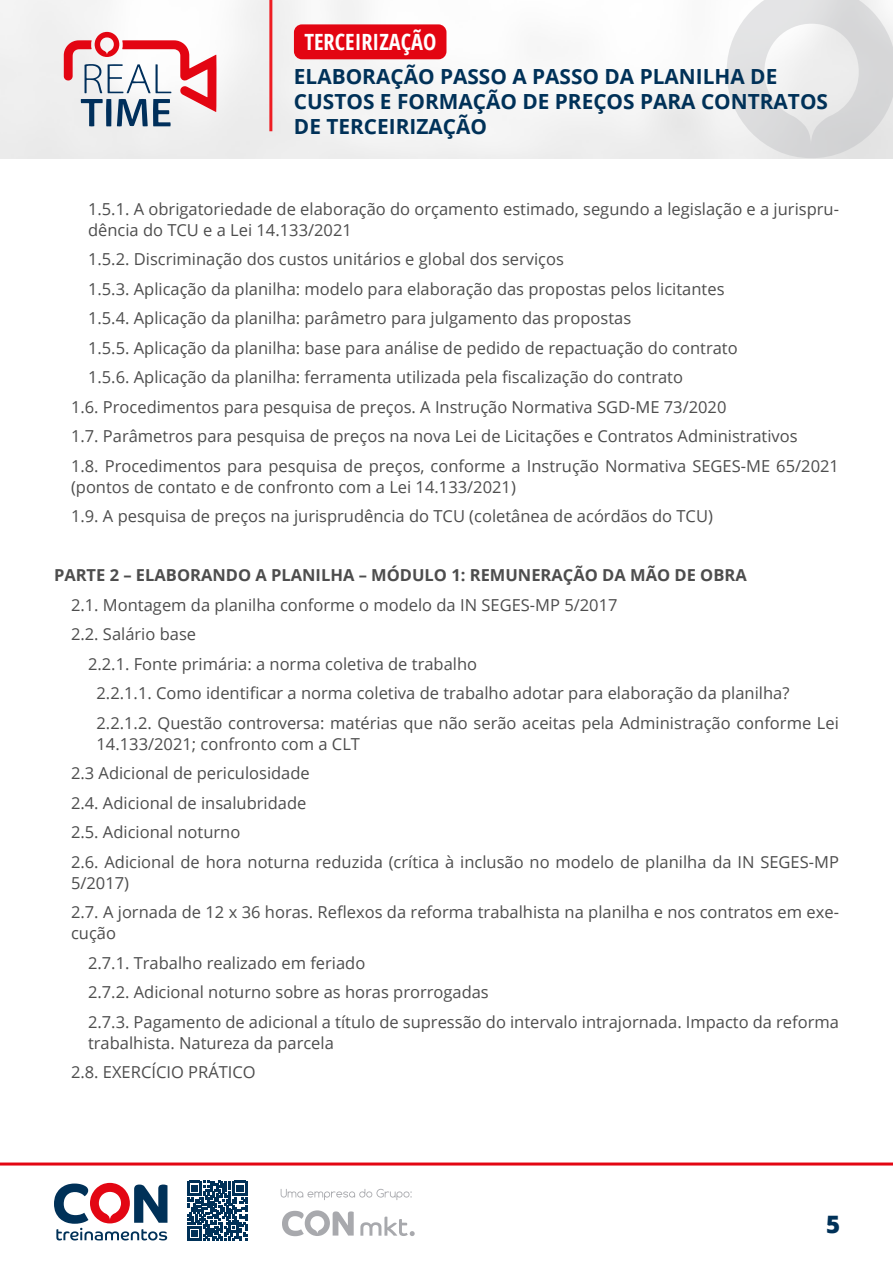
<style>
.page{position:relative;width:893px;height:1263px;background:#fff}
.page>*{position:absolute;margin:0;border:0;box-sizing:border-box;transform-origin:0 0}
.t1{font:800 24px "Open Sans";color:#003158}
.t2{font:700 condensed 22.35px "Open Sans";color:#fff}
.t3{font:700 20.85px/25px "Open Sans";color:#003158}
.t4{font:16.5px/21px "Open Sans";color:#4d4d4d}
.t5{font:700 16.5px "Open Sans";color:#4d4d4d}
</style>
<div class="page">
<img style="left:0;top:0;width:893px;height:158px">
<svg style="left:0;top:1162px;width:893px;height:79px"></svg>
<svg style="left:281px;top:1189px;width:131px;height:11px"></svg>
<svg style="left:360px;top:1216px;width:55px;height:20px"></svg>
<svg style="left:282px;top:1210px;width:72px;height:26px"></svg>
<svg style="left:54px;top:1183px;width:113px;height:57px"></svg>
<svg style="left:187px;top:1181px;width:60px;height:60px"></svg>
<hr style="left:269px;top:0;width:3px;height:131px;background:#ee1d23">
<div style="left:294px;top:24px;width:152px;height:35px;background:#e30512;border-radius:8px"></div>
<svg style="left:64px;top:32px;width:153px;height:95px"></svg>
<h2 class="t2" style="left:304px;top:26px;width:134px">TERCEIRIZAÇÃO</h2>
<p class="t3" style="left:294px;top:64px;width:536px">ELABORAÇÃO PASSO A PASSO DA PLANILHA DE<br>CUSTOS E FORMAÇÃO DE PREÇOS PARA CONTRATOS<br>DE TERCEIRIZAÇÃO</p>
<p class="t4" style="left:88px;top:198px;width:752px">1.5.1. A obrigatoriedade de elaboração do orçamento estimado, segundo a legislação e a jurispru&shy;dência do TCU e a Lei 14.133/2021</p>
<p class="t4" style="left:88px;top:248px;width:477px">1.5.2. Discriminação dos custos unitários e global dos serviços</p>
<p class="t4" style="left:88px;top:278px;width:638px">1.5.3. Aplicação da planilha: modelo para elaboração das propostas pelos licitantes</p>
<p class="t4" style="left:88px;top:307px;width:545px">1.5.4. Aplicação da planilha: parâmetro para julgamento das propostas</p>
<p class="t4" style="left:88px;top:337px;width:651px">1.5.5. Aplicação da planilha: base para análise de pedido de repactuação do contrato</p>
<p class="t4" style="left:88px;top:366px;width:597px">1.5.6. Aplicação da planilha: ferramenta utilizada pela fiscalização do contrato</p>
<p class="t4" style="left:71px;top:396px;width:657px">1.6. Procedimentos para pesquisa de preços. A Instrução Normativa SGD-ME 73/2020</p>
<p class="t4" style="left:71px;top:425px;width:728px">1.7. Parâmetros para pesquisa de preços na nova Lei de Licitações e Contratos Administrativos</p>
<p class="t4" style="left:71px;top:455px;width:769px">1.8. Procedimentos para pesquisa de preços, conforme a Instrução Normativa SEGES-ME 65/2021 (pontos de contato e de confronto com a Lei 14.133/2021)</p>
<p class="t4" style="left:71px;top:505px;width:643px">1.9. A pesquisa de preços na jurisprudência do TCU (coletânea de acórdãos do TCU)</p>
<p class="t5" style="left:54px;top:563px;width:694px">PARTE 2 – ELABORANDO A PLANILHA – MÓDULO 1: REMUNERAÇÃO DA MÃO DE OBRA</p>
<p class="t4" style="left:71px;top:594px;width:548px">2.1. Montagem da planilha conforme o modelo da IN SEGES-MP 5/2017</p>
<p class="t4" style="left:71px;top:623px;width:127px">2.2. Salário base</p>
<p class="t4" style="left:88px;top:653px;width:391px">2.2.1. Fonte primária: a norma coletiva de trabalho</p>
<p class="t4" style="left:97px;top:682px;width:694px">2.2.1.1. Como identificar a norma coletiva de trabalho adotar para elaboração da planilha?</p>
<p class="t4" style="left:97px;top:712px;width:744px">2.2.1.2. Questão controversa: matérias que não serão aceitas pela Administração conforme Lei<br>14.133/2021; confronto com a CLT</p>
<p class="t4" style="left:71px;top:762px;width:240px">2.3 Adicional de periculosidade</p>
<p class="t4" style="left:71px;top:792px;width:237px">2.4. Adicional de insalubridade</p>
<p class="t4" style="left:71px;top:821px;width:171px">2.5. Adicional noturno</p>
<p class="t4" style="left:71px;top:851px;width:769px">2.6. Adicional de hora noturna reduzida (crítica à inclusão no modelo de planilha da IN SEGES-MP<br>5/2017)</p>
<p class="t4" style="left:71px;top:901px;width:769px">2.7. A jornada de 12 x 36 horas. Reflexos da reforma trabalhista na planilha e nos contratos em exe&shy;cução</p>
<p class="t4" style="left:88px;top:952px;width:279px">2.7.1. Trabalho realizado em feriado</p>
<p class="t4" style="left:88px;top:981px;width:402px">2.7.2. Adicional noturno sobre as horas prorrogadas</p>
<p class="t4" style="left:88px;top:1011px;width:752px">2.7.3. Pagamento de adicional a título de supressão do intervalo intrajornada. Impacto da reforma trabalhista. Natureza da parcela</p>
<p class="t4" style="left:71px;top:1061px;width:186px">2.8. EXERCÍCIO PRÁTICO</p>
<h1 class="t1" style="left:826px;top:1206px;width:16px">5</h1>
</div>
